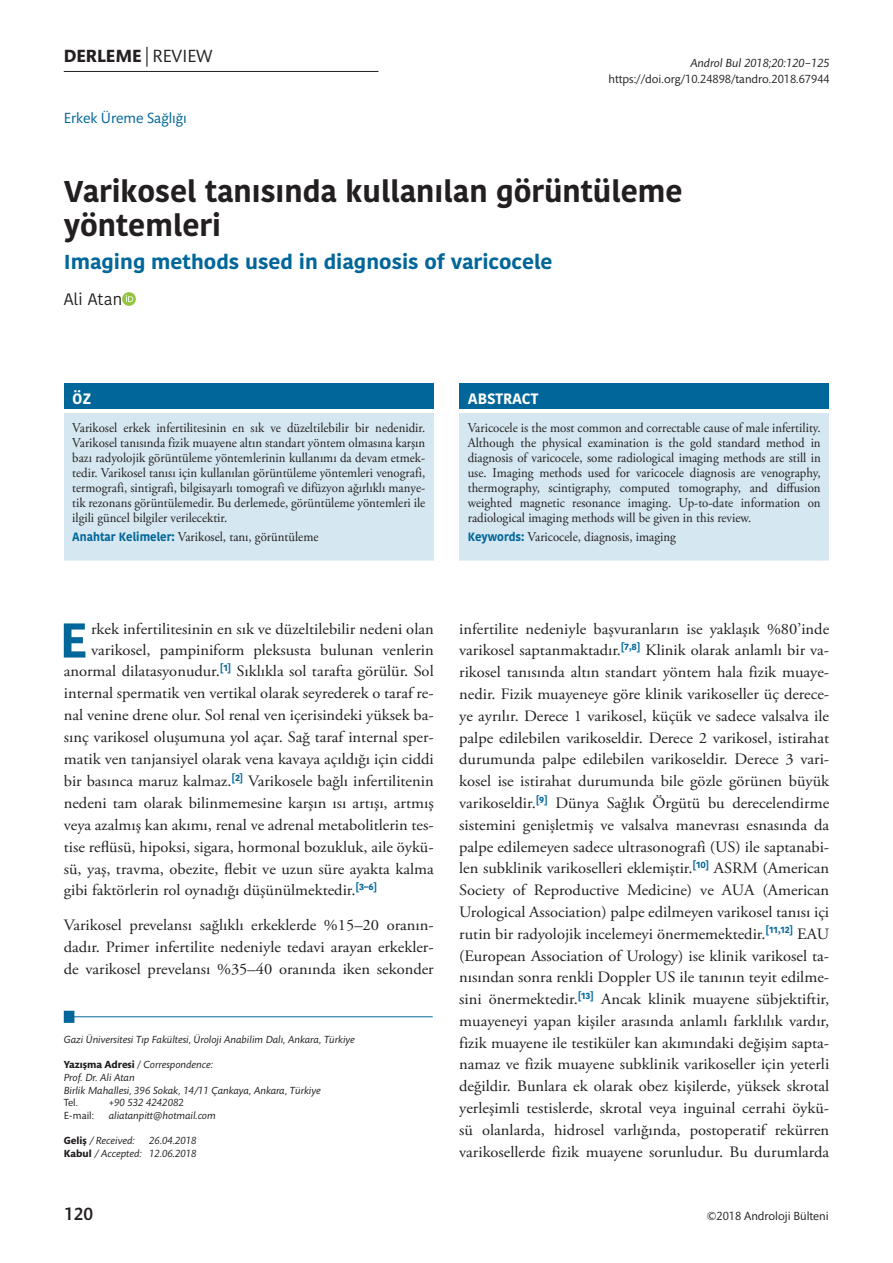
<style>
.page{position:relative;width:893px;height:1263px;background:#fff}
.page>*{position:absolute;margin:0;border:0;box-sizing:border-box;transform-origin:0 0}
.t1{font:700 48.6px "Kohinoor Devanagari";color:#016699;scale:1.04 1}
.t2{font:700 30px/34.5px "Kohinoor Devanagari";color:#231f20}
.t3{font:700 20.1px "Kohinoor Devanagari";color:#016699;scale:1.04 1}
.t4{font:700 18px "Mundo Sans Std";color:#231f20}
.t5{font:500 18px "Mundo Sans Std";color:#231f20}
.t6{font:16.5px "Kohinoor Devanagari";color:#231f20}
.t7{font:15.9px/21.8px "Adobe Garamond Pro";color:#231f20;text-align:justify;scale:1.04 1}
.t8{font:15px "Mundo Sans Std";color:#016699}
.t9{font:700 15px "Kohinoor Devanagari";color:#fff}
.t10{font:13.5px/15px "Adobe Garamond Pro";color:#231f20;text-align:justify;scale:.95 1}
.t11{font:12px "Mundo Sans Std";color:#231f20}
.t12{font:italic 12px "Mundo Sans Std";color:#231f20}
.t13{font:italic 10.5px/12.6px "Mundo Sans Std";color:#231f20}
.t14{font:10.5px "Mundo Sans Std";color:#231f20}
.s1{font-weight:400}
.s2{font-family:"Kohinoor Devanagari";font-weight:700;font-size:12px;color:#016699}
.s3{font-weight:700;font-style:normal}
.s4{font-style:normal}
</style>
<div class="page">
<svg style="left:122px;top:293px;width:13px;height:12px"></svg>
<div style="left:459px;top:384px;width:370px;height:25px;background:#016699"></div>
<div style="left:459px;top:413px;width:370px;height:148px;background:#d5e7f0"></div>
<hr style="left:459px;top:560px;width:370px;height:2px;background:#fff">
<div style="left:64px;top:384px;width:370px;height:25px;background:#016699"></div>
<div style="left:64px;top:413px;width:370px;height:148px;background:#d5e7f0"></div>
<hr style="left:64px;top:560px;width:370px;height:2px;background:#fff">
<hr style="left:64px;top:71px;width:314px;height:1px;background:#231f20">
<div style="left:64px;top:1011px;width:10px;height:12px;background:#016699;border:2px solid #016699"></div>
<hr style="left:70px;top:1016px;width:363px;height:1px;background:#016699">
<p class="t4" style="left:64px;top:46px;width:150px">DERLEME <span class="s1">| REVIEW</span></p>
<p class="t8" style="left:64px;top:110px;width:125px">Erkek Üreme Sağlığı</p>
<p class="t12" style="left:690px;top:56px;width:141px">Androl Bul 2018;20:120−125</p>
<p class="t11" style="left:609px;top:73px;width:223px">https://doi.org/10.24898/tandro.2018.67944</p>
<h2 class="t2" style="left:64px;top:173px;width:620px">Varikosel tanısında kullanılan görüntüleme yöntemleri</h2>
<p class="t3" style="left:64px;top:244px;width:471px">Imaging methods used in diagnosis of varicocele</p>
<p class="t6" style="left:64px;top:290px;width:60px">Ali Atan</p>
<p class="t9" style="left:72px;top:385px;width:20px">ÖZ</p>
<p class="t10" style="left:72px;top:420px;width:373px">Varikosel erkek infertilitesinin en sık ve düzeltilebilir bir nedenidir.<br>Varikosel tanısında fizik muayene altın standart yöntem olmasına karşın bazı radyolojik görüntüleme yöntemlerinin kullanımı da devam etmek&shy;tedir. Varikosel tanısı için kullanılan görüntüleme yöntemleri venografi, termografi, sintigrafi, bilgisayarlı tomografi ve difüzyon ağırlıklı manye&shy;tik rezonans görüntülemedir. Bu derlemede, görüntüleme yöntemleri ile ilgili güncel bilgiler verilecektir.</p>
<p class="t10" style="left:72px;top:530px;width:261px"><span class="s2">Anahtar Kelimeler:</span> Varikosel, tanı, görüntüleme</p>
<p class="t9" style="left:468px;top:385px;width:72px">ABSTRACT</p>
<p class="t10" style="left:468px;top:420px;width:373px">Varicocele is the most common and correctable cause of male infertility.<br>Although the physical examination is the gold standard method in diagnosis of varicocele, some radiological imaging methods are still in use. Imaging methods used for varicocele diagnosis are venography, thermography, scintigraphy, computed tomography, and diffusion weighted magnetic resonance imaging. Up-to-date information on radiological imaging methods will be given in this review.</p>
<p class="t10" style="left:468px;top:530px;width:221px"><span class="s2">Keywords:</span> Varicocele, diagnosis, imaging</p>
<h1 class="t1" style="left:60px;top:597px;width:29px">E</h1>
<p class="t7" style="left:91px;top:618px;width:331px">rkek infertilitesinin en sık ve düzeltilebilir nedeni olan</p>
<p class="t7" style="left:91px;top:639px;width:331px">varikosel, pampiniform pleksusta bulunan venlerin</p>
<p class="t7" style="left:64px;top:661px;width:357px">anormal dilatasyonudur.<sup>[1]</sup> Sıklıkla sol tarafta görülür. Sol</p>
<p class="t7" style="left:64px;top:683px;width:357px">internal spermatik ven vertikal olarak seyrederek o taraf re-</p>
<p class="t7" style="left:64px;top:705px;width:357px">nal venine drene olur. Sol renal ven içerisindeki yüksek ba-</p>
<p class="t7" style="left:64px;top:727px;width:357px">sınç varikosel oluşumuna yol açar. Sağ taraf internal sper-</p>
<p class="t7" style="left:64px;top:749px;width:357px">matik ven tanjansiyel olarak vena kavaya açıldığı için ciddi</p>
<p class="t7" style="left:64px;top:771px;width:357px">bir basınca maruz kalmaz.<sup>[2]</sup> Varikosele bağlı infertilitenin</p>
<p class="t7" style="left:64px;top:792px;width:357px">nedeni tam olarak bilinmemesine karşın ısı artışı, artmış</p>
<p class="t7" style="left:64px;top:814px;width:357px">veya azalmış kan akımı, renal ve adrenal metabolitlerin tes-</p>
<p class="t7" style="left:64px;top:836px;width:357px">tise reflüsü, hipoksi, sigara, hormonal bozukluk, aile öykü-</p>
<p class="t7" style="left:64px;top:858px;width:357px">sü, yaş, travma, obezite, flebit ve uzun süre ayakta kalma</p>
<p class="t7" style="left:64px;top:880px;width:303px">gibi faktörlerin rol oynadığı düşünülmektedir.<sup>[3–6]</sup></p>
<p class="t7" style="left:64px;top:915px;width:357px">Varikosel prevelansı sağlıklı erkeklerde %15–20 oranın&shy;dadır. Primer infertilite nedeniyle tedavi arayan erkekler&shy;de varikosel prevelansı %35–40 oranında iken sekonder</p>
<p class="t13" style="left:64px;top:1034px;width:293px">Gazi Üniversitesi Tıp Fakültesi, Üroloji Anabilim Dalı, Ankara, Türkiye</p>
<p class="t13" style="left:64px;top:1059px;width:259px"><span class="s3">Yazışma Adresi</span> <span class="s4">/</span> Correspondence:<br>Prof. Dr. Ali Atan<br>Birlik Mahallesi, 396 Sokak, 14/11 Çankaya, Ankara, Türkiye</p>
<p class="t14" style="left:64px;top:1097px;width:16px">Tel.</p>
<p class="t13" style="left:109px;top:1097px;width:77px">+90 532 424208<span class="s4">2</span></p>
<p class="t14" style="left:64px;top:1110px;width:32px">E-mail:</p>
<p class="t13" style="left:109px;top:1109px;width:108px">aliatanpitt@hotmail.com</p>
<p class="t13" style="left:64px;top:1134px;width:72px"><span class="s3">Geliş</span> / Received:</p>
<p class="t13" style="left:64px;top:1134px;width:134px;text-align:right">26.04.2018<br><span class="s3">Kabul</span> / Accepted: 12.06.2018</p>
<p class="t7" style="left:459px;top:618px;width:357px">infertilite nedeniyle başvuranların ise yaklaşık %80’inde varikosel saptanmaktadır.<sup>[7,8]</sup> Klinik olarak anlamlı bir va&shy;rikosel tanısında altın standart yöntem hala fizik muaye&shy;nedir. Fizik muayeneye göre klinik varikoseller üç derece&shy;ye ayrılır. Derece 1 varikosel, küçük ve sadece valsalva ile palpe edilebilen varikoseldir. Derece 2 varikosel, istirahat durumunda palpe edilebilen varikoseldir. Derece 3 vari&shy;kosel ise istirahat durumunda bile gözle görünen büyük varikoseldir.<sup>[9]</sup> Dünya Sağlık Örgütü bu derecelendirme sistemini genişletmiş ve valsalva manevrası esnasında da palpe edilemeyen sadece ultrasonografi (US) ile saptanabi&shy;len subklinik varikoselleri eklemiştir.<sup>[10]</sup> ASRM (American Society of Reproductive Medicine) ve AUA (American Urological Association) palpe edilmeyen varikosel tanısı içi rutin bir radyolojik incelemeyi önermemektedir.<sup>[11,12]</sup> EAU (European Association of Urology) ise klinik varikosel ta&shy;nısından sonra renkli Doppler US ile tanının teyit edilme&shy;sini önermektedir.<sup>[13]</sup> Ancak klinik muayene sübjektiftir, muayeneyi yapan kişiler arasında anlamlı farklılık vardır, fizik muayene ile testiküler kan akımındaki değişim sapta&shy;namaz ve fizik muayene subklinik varikoseller için yeterli değildir. Bunlara ek olarak obez kişilerde, yüksek skrotal yerleşimli testislerde, skrotal veya inguinal cerrahi öykü&shy;sü olanlarda, hidrosel varlığında, postoperatif rekürren varikosellerde fizik muayene sorunludur. Bu durumlarda</p>
<p class="t5" style="left:64px;top:1205px;width:30px">120</p>
<p class="t11" style="left:707px;top:1210px;width:123px">©2018 Androloji Bülteni</p>
</div>
